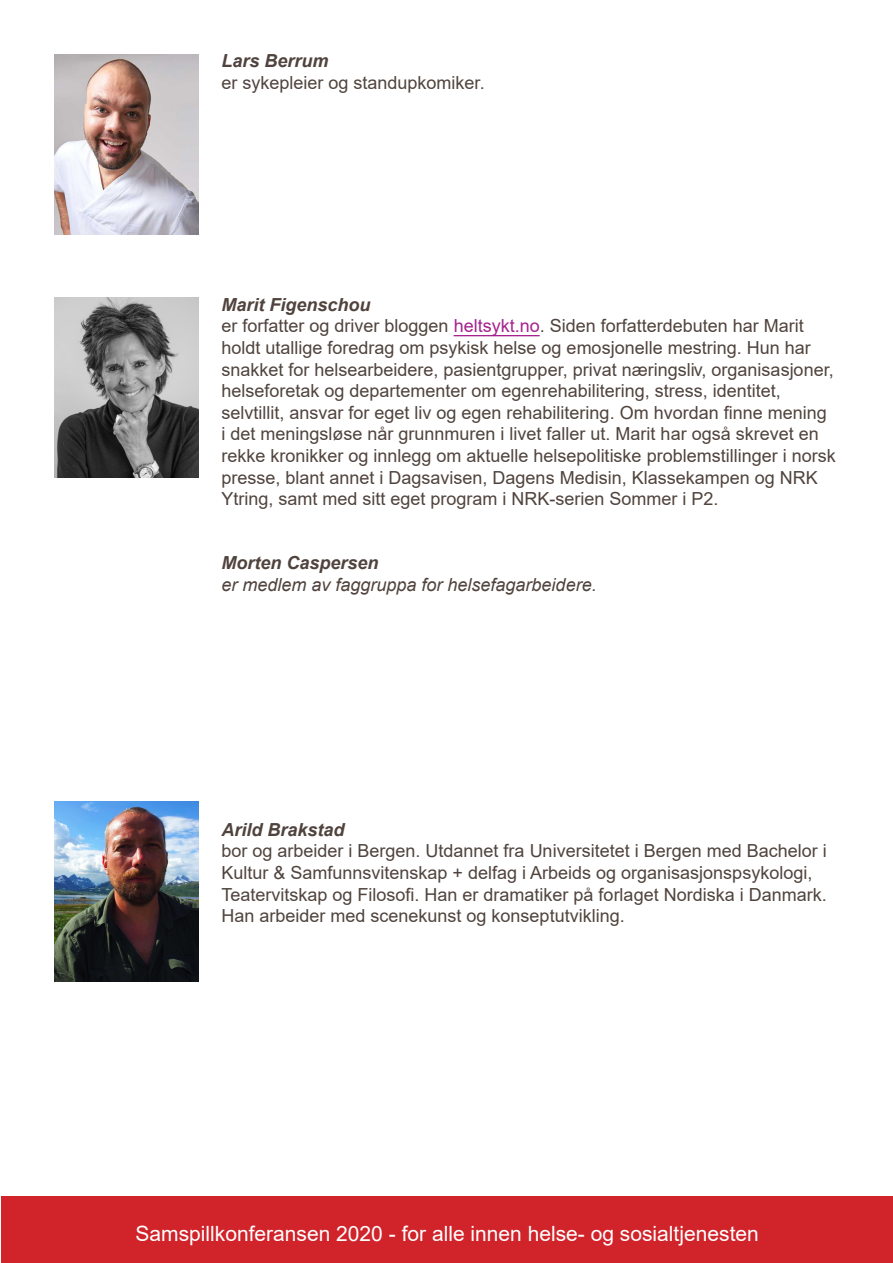
<style>
.page{position:relative;width:893px;height:1263px;background:#fff}
.page>*{position:absolute;margin:0;border:0;box-sizing:border-box;transform-origin:0 0}
.bunn_sidene{font:21px "Arial";color:#fff}
.kursiv_og_fet{font:18px/21.6px "Arial";color:#50433d}
.kursiv_og_fet-2{font:italic 18px/21.6px "Arial";color:#50433d}
.s1{font-weight:700;font-style:italic}
.s2{color:#a6228e}
.s3{font-weight:700}
</style>
<div class="page">
<img style="left:54px;top:54px;width:144px;height:180px">
<div style="left:2px;top:1196px;width:891px;height:67px;background:#d1232a"></div>
<img style="left:54px;top:298px;width:144px;height:180px">
<img style="left:54px;top:801px;width:144px;height:180px">
<hr style="left:454px;top:335px;width:86px;height:1px;background:#a6228e">
<p class="kursiv_og_fet" style="left:221px;top:50px;width:265px"><span class="s1">Lars Berrum<br></span>er sykepleier og standupkomiker.</p>
<p class="kursiv_og_fet" style="left:221px;top:294px;width:616px"><span class="s1">Marit Figenschou<br></span>er forfatter og driver bloggen <span class="s2">heltsykt.no</span>. Siden forfatterdebuten har Marit holdt utallige foredrag om psykisk helse og emosjonelle mestring. Hun har snakket for helsearbeidere, pasientgrupper, privat næringsliv, organisasjoner, helseforetak og departementer om egenrehabilitering, stress, identitet, selvtillit, ansvar for eget liv og egen rehabilitering. Om hvordan finne mening<br>i det meningsløse når grunnmuren i livet faller ut. Marit har også skrevet en rekke kronikker og innlegg om aktuelle helsepolitiske problemstillinger i norsk presse, blant annet i Dagsavisen, Dagens Medisin, Klassekampen og NRK Ytring, samt med sitt eget program i NRK-serien Sommer i P2.</p>
<p class="kursiv_og_fet-2" style="left:221px;top:553px;width:377px"><span class="s3">Morten Caspersen<br></span>er medlem av faggruppa for helsefagarbeidere.</p>
<p class="kursiv_og_fet" style="left:221px;top:818px;width:607px"><span class="s1">Arild Brakstad<br></span>bor og arbeider i Bergen. Utdannet fra Universitetet i Bergen med Bachelor i Kultur &amp; Samfunnsvitenskap + delfag i Arbeids og organisasjonspsykologi, Teatervitskap og Filosofi. Han er dramatiker på forlaget Nordiska i Danmark.<br>Han arbeider med scenekunst og konseptutvikling.</p>
<p class="bunn_sidene" style="left:136px;top:1219px;width:625px">Samspillkonferansen 2020 - for alle innen helse- og sosialtjenesten</p>
</div>
